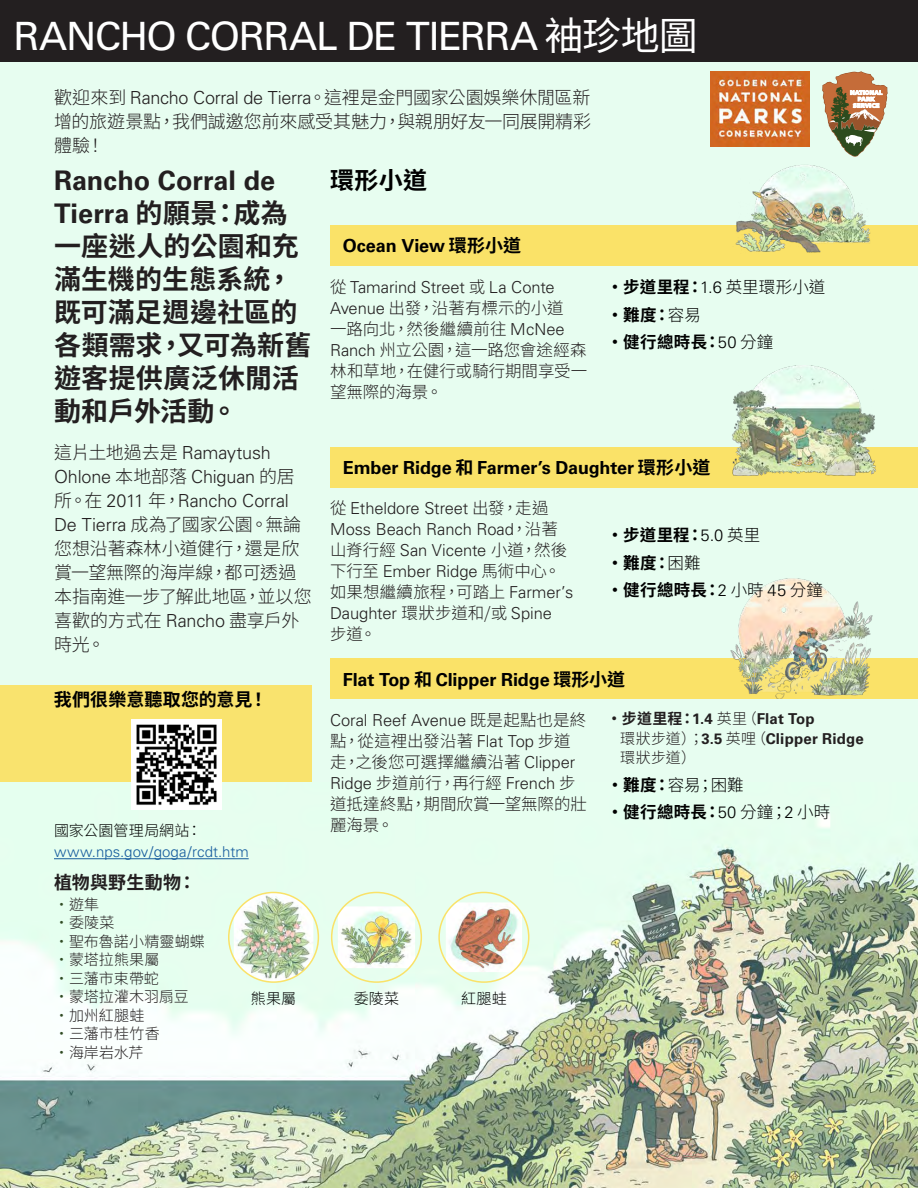
<style>
.page{position:relative;width:918px;height:1188px;background:#e7fdf0}
.page>*{position:absolute;margin:0;border:0;box-sizing:border-box;transform-origin:0 0}
.t1{font:39px "Univers";letter-spacing:-.035em;color:#fff}
.t2{font:700 27px/33px "Source Han Sans TW";letter-spacing:.005em;color:#231f20}
.t3{font:700 24px "Source Han Sans TW";color:#000}
.t4{font:300 18px/24px "Source Han Sans TW";letter-spacing:-.01em;color:#231f20}
.t5{font:700 18px "Univers";letter-spacing:-.005em;color:#000}
.t6{font:700 18px "Source Han Sans TW";color:#000}
.t7{font:700 18px "Source Han Sans TW";letter-spacing:.01em;color:#231f20}
.t8{font:300 16.5px/21px "Source Han Sans TW";color:#231f20}
.t9{font:300 16.5px/21px "Univers";letter-spacing:-.005em;color:#231f20}
.t10{font:700 16.5px "Source Han Sans TW";letter-spacing:.02em;color:#000}
.t11{font:300 16.5px "Source Han Sans TW";color:#000}
.t12{font:300 15px "Source Han Sans TW";color:#231f20}
.t13{font:700 15px/19.5px "Univers";letter-spacing:.015em;color:#231f20}
.t14{font:300 15px/21.8px "Univers";letter-spacing:.005em;color:#175d9e}
.t15{font:300 15px "Source Han Sans TW";letter-spacing:.02em;color:#000}
.s1{font-family:"Source Han Sans CN"}
.s2{font-family:"Univers"}
.s3{font-family:"Source Han Sans TW"}
.s4{font-family:"Univers";font-weight:300}
.s5{font-weight:300}
.s6{font-family:"Source Han Sans TW";font-weight:300}
.s7{font-family:"Source Han Sans TW";color:#000}
.s8{font-weight:700}
.s9{color:#304b23}
</style>
<div class="page">
<div style="left:0;top:685px;width:312px;height:179px;background:#fae268"></div>
<div style="left:0;top:0;width:918px;height:62px;background:#231f20"></div>
<svg style="left:822px;top:71px;width:66px;height:81px"></svg>
<div style="left:330px;top:225px;width:588px;height:40px;background:#fae268"></div>
<img style="left:710px;top:71px;width:100px;height:75px">
<img style="left:720px;top:152px;width:167px;height:114px">
<div style="left:330px;top:447px;width:588px;height:40px;background:#fae268"></div>
<img style="left:732px;top:365px;width:144px;height:111px">
<div style="left:330px;top:659px;width:588px;height:40px;background:#fae268"></div>
<img style="left:720px;top:578px;width:167px;height:121px">
<img style="left:0;top:783px;width:918px;height:405px">
<hr style="left:54px;top:858px;width:195px;height:1px;background:#175d9e">
<img style="left:234px;top:892px;width:79px;height:90px">
<div style="left:228px;top:892px;width:91px;height:91px;border:2px solid #fae268;border-radius:50%"></div>
<img style="left:338px;top:906px;width:77px;height:62px">
<div style="left:331px;top:892px;width:91px;height:91px;border:2px solid #fae268;border-radius:50%"></div>
<img style="left:446px;top:902px;width:76px;height:70px">
<div style="left:438px;top:892px;width:91px;height:91px;border:2px solid #fae268;border-radius:50%"></div>
<img style="left:131px;top:720px;width:90px;height:90px">
<h1 class="t1" style="left:14px;top:13px;width:686px">RANCHO CORRAL DE TIERRA <span class="s1">袖珍地圖</span></h1>
<h1 class="t4" style="left:54px;top:86px;width:539px">歡迎來到 <span class="s2">Rancho Corral de Tierra</span>。這裡是金門國家公園娛樂休閒區新增的旅遊景點，我們誠邀您前來感受其魅力，與親朋好友一同展開精彩</h1>
<h2 class="t3" style="left:330px;top:167px;width:99px">環形小道</h2>
<p class="t4" style="left:54px;top:134px;width:52px">體驗！</p>
<p class="t2" style="left:54px;top:165px;width:259px"><span class="s2">Rancho Corral de<br>Tierra</span> 的願景：成為一座迷人的公園和充滿生機的生態系統，既可滿足週邊社區的各類需求，又可為新舊遊客提供廣泛休閒活動和戶外活動。</p>
<p class="t4" style="left:54px;top:441px;width:259px">這片土地過去是 <span class="s2">Ramaytush<br>Ohlone</span> 本地部落 <span class="s2">Chiguan</span> 的居所。在 <span class="s2">2011</span> 年，<span class="s2">Rancho Corral<br>De Tierra</span> 成為了國家公園。無論您想沿著森林小道健行，還是欣賞一望無際的海岸線，都可透過本指南進一步了解此地區，並以您喜歡的方式在 <span class="s2">Rancho</span> 盡享戶外時光。</p>
<p class="t6" style="left:54px;top:690px;width:215px">我們很樂意聽取您的意見！</p>
<p class="t5" style="left:343px;top:236px;width:180px">Ocean View <span class="s3">環形小道</span></p>
<h1 class="t10" style="left:607px;top:278px;width:220px">•步道里程：<span class="s4">1.6</span> <span class="s5">英里環形小道</span></h1>
<h1 class="t10" style="left:607px;top:306px;width:96px">•難度：<span class="s5">容易</span></h1>
<h1 class="t10" style="left:607px;top:333px;width:168px">•健行總時長：<span class="s4">50</span> <span class="s5">分鐘</span></h1>
<p class="t8" style="left:330px;top:277px;width:258px">從 <span class="s2">Tamarind Street</span> 或 <span class="s2">La Conte<br>Avenue</span> 出發，沿著有標示的小道<br>一路向北，然後繼續前往 <span class="s2">McNee<br>Ranch</span> 州立公園，這一路您會途經森</p>
<p class="t8" style="left:330px;top:361px;width:259px">林和草地，在健行或騎行期間享受一望無際的海景。</p>
<p class="t5" style="left:343px;top:458px;width:369px">Ember Ridge <span class="s3">和</span> Farmer’s Daughter <span class="s3">環形小道</span></p>
<p class="t9" style="left:330px;top:497px;width:239px"><span class="s3">從</span> Etheldore Street <span class="s3">出發，走過<br></span>Moss Beach Ranch Road<span class="s3">，沿著山脊行經</span> San Vicente <span class="s3">小道，然後</span></p>
<p class="t10" style="left:607px;top:526px;width:155px">•步道里程：<span class="s4">5.0</span> <span class="s5">英里</span></p>
<p class="t10" style="left:607px;top:553px;width:95px">•難度：<span class="s5">困難</span></p>
<p class="t10" style="left:607px;top:581px;width:218px">•健行總時長：<span class="s4">2</span> <span class="s5">小時</span> <span class="s4">45</span> <span class="s5">分鐘</span></p>
<p class="t9" style="left:330px;top:560px;width:245px"><span class="s3">下行至</span> Ember Ridge <span class="s3">馬術中心。如果想繼續旅程，可踏上</span> Farmer’s<br>Daughter <span class="s3">環狀步道和/或</span> Spine<br><span class="s3">步道。</span></p>
<p class="t5" style="left:343px;top:669px;width:284px">Flat Top <span class="s3">和</span> Clipper Ridge <span class="s3">環形小道</span></p>
<p class="t8" style="left:330px;top:709px;width:258px"><span class="s2">Coral Reef Avenue</span> 既是起點也是終點，從這裡出發沿著 <span class="s2">Flat Top</span> 步道走，之後您可選擇繼續沿著 <span class="s2">Clipper</span></p>
<p class="t13" style="left:620px;top:709px;width:245px;text-indent:-14px"><span class="s3">•步道里程：</span>1.4 <span class="s6">英里（</span>Flat Top<br><span class="s6">環狀步道）；</span>3.5 <span class="s6">英哩（</span>Clipper Ridge<span class="s6">環狀步道）</span></p>
<p class="t14" style="left:54px;top:819px;width:196px"><span class="s7">國家公園管理局網站：</span>www.nps.gov/goga/rcdt.htm</p>
<p class="t7" style="left:54px;top:873px;width:144px">植物與野生動物：</p>
<p class="t8" style="left:330px;top:772px;width:259px"><span class="s2">Ridge</span> 步道前行，再行經 <span class="s2">French</span> 步道抵達終點，期間欣賞一望無際的壯麗海景。</p>
<p class="t11" style="left:607px;top:776px;width:138px"><span class="s8">•難度：</span>容易；困難</p>
<p class="t10" style="left:607px;top:803px;width:225px">•健行總時長：<span class="s4">50</span> <span class="s5">分鐘；</span><span class="s4">2</span> <span class="s5">小時</span></p>
<p class="t12" style="left:54px;top:896px;width:47px"><span class="s9">•</span>遊隼</p>
<p class="t12" style="left:54px;top:914px;width:62px"><span class="s9">•</span>委陵菜</p>
<p class="t12" style="left:54px;top:933px;width:152px"><span class="s9">•</span>聖布魯諾小精靈蝴蝶</p>
<p class="t12" style="left:54px;top:951px;width:107px"><span class="s9">•</span>蒙塔拉熊果屬</p>
<p class="t12" style="left:54px;top:970px;width:106px"><span class="s9">•</span>三藩市束帶蛇</p>
<p class="t12" style="left:54px;top:988px;width:136px"><span class="s9">•</span>蒙塔拉灌木羽扇豆</p>
<p class="t12" style="left:54px;top:1007px;width:92px"><span class="s9">•</span>加州紅腿蛙</p>
<p class="t12" style="left:54px;top:1025px;width:107px"><span class="s9">•</span>三藩市桂竹香</p>
<p class="t12" style="left:54px;top:1044px;width:91px"><span class="s9">•</span>海岸岩水芹</p>
<p class="t15" style="left:251px;top:990px;width:47px">熊果屬</p>
<p class="t15" style="left:354px;top:990px;width:47px">委陵菜</p>
<p class="t15" style="left:461px;top:990px;width:47px">紅腿蛙</p>
</div>
